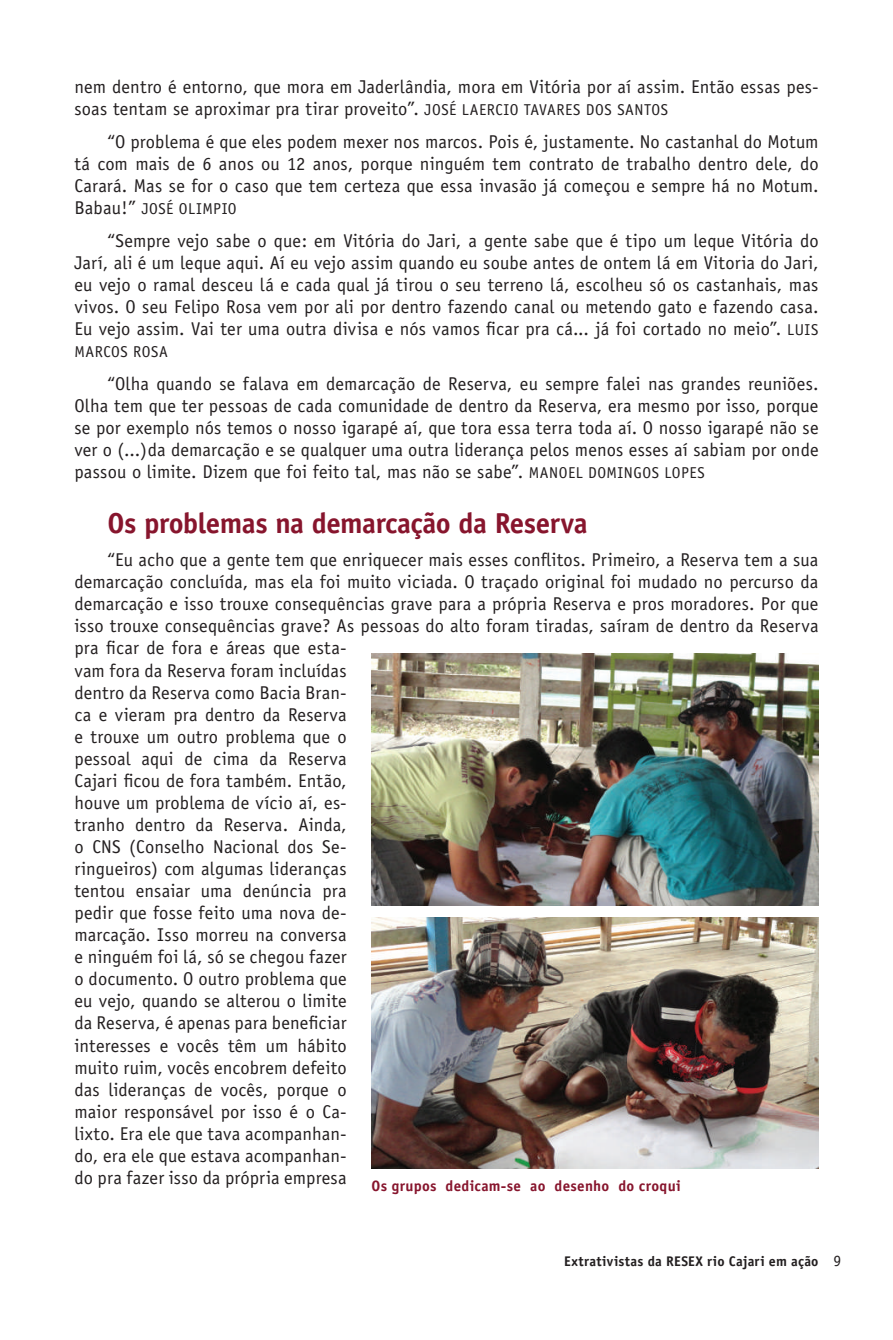
<style>
.page{position:relative;width:893px;height:1340px;background:#fff}
.page>*{position:absolute;margin:0;border:0;box-sizing:border-box;transform-origin:0 0}
.t1{font:700 28.88px "Officina Sans";letter-spacing:-.02em;color:#87152d}
.t2{font:18.55px/22.1px "Officina Sans";letter-spacing:.01em;color:#231f20;text-align:justify}
.t3{font:15.75px "Officina Sans";letter-spacing:.03em;color:#231f20}
.t4{font:700 15.05px "Officina Sans";letter-spacing:.02em;color:#87152d}
.t5{font:700 14px "Officina Sans";letter-spacing:.02em;color:#231f20}
.s1{font-size:15.75px}
.s2{font-size:18.55px}
.s3{font-weight:400;font-size:15.75px}
</style>
<div class="page">
<img style="left:372px;top:654px;width:447px;height:251px">
<img style="left:372px;top:917px;width:447px;height:251px">
<p class="t2" style="left:74px;top:76px;width:746px">nem dentro é entorno, que mora em Jaderlândia, mora em Vitória por aí assim. Então essas pes&shy;soas tentam se aproximar pra tirar proveito”. <span class="s1">JOSÉ LAERCIO TAVARES DOS SANTOS</span></p>
<p class="t2" style="left:74px;top:131px;width:746px;text-indent:33px">“O problema é que eles podem mexer nos marcos. Pois é, justamente. No castanhal do Motum tá com mais de 6 anos ou 12 anos, porque ninguém tem contrato de trabalho dentro dele, do Carará. Mas se for o caso que tem certeza que essa invasão já começou e sempre há no Motum.</p>
<p class="t3" style="left:74px;top:200px;width:164px"><span class="s2">Babau!”</span> JOSÉ OLIMPIO</p>
<p class="t2" style="left:74px;top:230px;width:746px;text-indent:33px">“Sempre vejo sabe o que: em Vitória do Jari, a gente sabe que é tipo um leque Vitória do Jarí, ali é um leque aqui. Aí eu vejo assim quando eu soube antes de ontem lá em Vitoria do Jari, eu vejo o ramal desceu lá e cada qual já tirou o seu terreno lá, escolheu só os castanhais, mas vivos. O seu Felipo Rosa vem por ali por dentro fazendo canal ou metendo gato e fazendo casa.<br>Eu vejo assim. Vai ter uma outra divisa e nós vamos ficar pra cá... já foi cortado no meio”. <span class="s1">LUIS</span></p>
<p class="t3" style="left:74px;top:343px;width:95px">MARCOS ROSA</p>
<p class="t2" style="left:74px;top:373px;width:746px;text-indent:33px">“Olha quando se falava em demarcação de Reserva, eu sempre falei nas grandes reuniões.<br>Olha tem que ter pessoas de cada comunidade de dentro da Reserva, era mesmo por isso, porque se por exemplo nós temos o nosso igarapé aí, que tora essa terra toda aí. O nosso igarapé não se ver o (...)da demarcação e se qualquer uma outra liderança pelos menos esses aí sabiam por onde passou o limite. Dizem que foi feito tal, mas não se sabe”. <span class="s1">MANOEL DOMINGOS LOPES</span></p>
<h1 class="t1" style="left:107px;top:505px;width:482px">Os problemas na demarcação da Reserva</h1>
<p class="t2" style="left:74px;top:549px;width:746px;text-align:left;text-indent:33px">“Eu acho que a gente tem que enriquecer mais esses conflitos. Primeiro, a Reserva tem a sua demarcação concluída, mas ela foi muito viciada. O traçado original foi mudado no percurso da demarcação e isso trouxe consequências grave para a própria Reserva e pros moradores. Por que isso trouxe consequências grave? As pessoas do alto foram tiradas, saíram de dentro da Reserva pra ficar de fora e áreas que esta-<br>vam fora da Reserva foram incluídas<br>dentro da Reserva como Bacia Bran-<br>ca e vieram pra dentro da Reserva<br>e trouxe um outro problema que o<br>pessoal aqui de cima da Reserva<br>Cajari ficou de fora também. Então,<br>houve um problema de vício aí, es-<br>tranho dentro da Reserva. Ainda,<br>o CNS (Conselho Nacional dos Se-<br>ringueiros) com algumas lideranças<br>tentou ensaiar uma denúncia pra<br>pedir que fosse feito uma nova de-<br>marcação. Isso morreu na conversa<br>e ninguém foi lá, só se chegou fazer<br>o documento. O outro problema que<br>eu vejo, quando se alterou o limite<br>da Reserva, é apenas para beneficiar<br>interesses e vocês têm um hábito<br>muito ruim, vocês encobrem defeito<br>das lideranças de vocês, porque o<br>maior responsável por isso é o Ca-<br>lixto. Era ele que tava acompanhan-<br>do, era ele que estava acompanhan-<br>do pra fazer isso da própria empresa</p>
<p class="t4" style="left:372px;top:1175px;width:311px">Os grupos dedicam-se ao desenho do croqui</p>
<p class="t5" style="left:564px;top:1251px;width:279px">Extrativistas da RESEX rio Cajari em ação <span class="s3">9</span></p>
</div>
